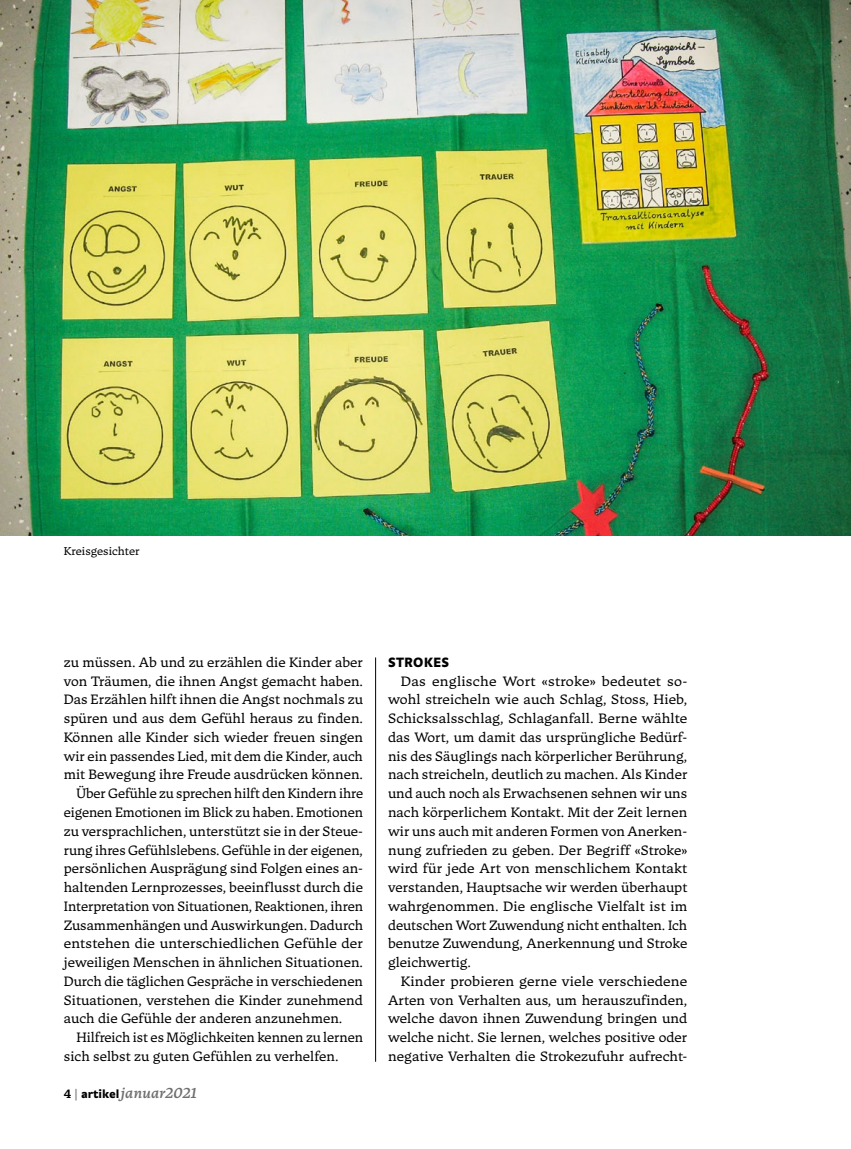
<style>
.page{position:relative;width:851px;height:1149px;background:#fff}
.page>*{position:absolute;margin:0;border:0;box-sizing:border-box;transform-origin:0 0}
.t1{font:italic 500 14.4px "Tuna";letter-spacing:.015em;color:#706f6f}
.t2{font:900 14.25px "Strada OT";letter-spacing:.01em;color:#000}
.t3{font:13.5px/18.8px "Tuna";color:#000;text-align:justify}
.t4{font:11.25px "Tuna";color:#000}
.s1{font-weight:700;font-style:normal;font-size:12px;color:#000}
.s2{font-weight:700;font-style:normal;font-size:12px}
.s3{font-family:"Strada OT";font-weight:900;font-style:normal;font-size:12px;color:#000}
</style>
<div class="page">
<img style="left:0;top:0;width:850px;height:535px">
<hr style="left:375px;top:657px;width:1px;height:404px;background:#000">
<p class="t4" style="left:64px;top:543px;width:77px">Kreisgesichter</p>
<p class="t3" style="left:64px;top:652px;width:301px">zu müssen. Ab und zu erzählen die Kinder aber</p>
<p class="t3" style="left:64px;top:671px;width:301px">von Träumen, die ihnen Angst gemacht haben.</p>
<p class="t3" style="left:64px;top:690px;width:301px">Das Erzählen hilft ihnen die Angst nochmals zu</p>
<p class="t3" style="left:64px;top:709px;width:301px">spüren und aus dem Gefühl heraus zu finden.</p>
<p class="t3" style="left:64px;top:727px;width:300px">Können alle Kinder sich wieder freuen singen</p>
<p class="t3" style="left:64px;top:746px;width:300px">wir ein passendes Lied, mit dem die Kinder, auch</p>
<p class="t3" style="left:64px;top:765px;width:301px">mit Bewegung ihre Freude ausdrücken können.</p>
<p class="t3" style="left:77px;top:784px;width:288px">Über Gefühle zu sprechen hilft den Kindern ihre</p>
<p class="t3" style="left:64px;top:802px;width:301px">eigenen Emotionen im Blick zu haben. Emotionen</p>
<p class="t3" style="left:64px;top:821px;width:301px">zu versprachlichen, unterstützt sie in der Steue-</p>
<p class="t3" style="left:64px;top:840px;width:300px">rung ihres Gefühlslebens. Gefühle in der eigenen,</p>
<p class="t3" style="left:64px;top:859px;width:301px">persönlichen Ausprägung sind Folgen eines an-</p>
<p class="t3" style="left:64px;top:877px;width:301px">haltenden Lernprozesses, beeinflusst durch die</p>
<p class="t3" style="left:64px;top:896px;width:301px">Interpretation von Situationen, Reaktionen, ihren</p>
<p class="t3" style="left:64px;top:915px;width:301px">Zusammenhängen und Auswirkungen. Dadurch</p>
<p class="t3" style="left:64px;top:934px;width:301px">entstehen die unterschiedlichen Gefühle der</p>
<p class="t3" style="left:64px;top:952px;width:301px">jeweiligen Menschen in ähnlichen Situationen.</p>
<p class="t3" style="left:64px;top:971px;width:301px">Durch die täglichen Gespräche in verschiedenen</p>
<p class="t3" style="left:64px;top:990px;width:301px">Situationen, verstehen die Kinder zunehmend</p>
<p class="t3" style="left:64px;top:1009px;width:280px">auch die Gefühle der anderen anzunehmen.</p>
<p class="t3" style="left:77px;top:1027px;width:288px">Hilfreich ist es Möglichkeiten kennen zu lernen</p>
<p class="t3" style="left:64px;top:1046px;width:276px">sich selbst zu guten Gefühlen zu verhelfen.</p>
<p class="t1" style="left:64px;top:1084px;width:135px"><span class="s1">4</span> <span class="s2">|</span> <span class="s3">artikel</span>januar2021</p>
<p class="t2" style="left:388px;top:653px;width:62px">STROKES</p>
<p class="t3" style="left:388px;top:671px;width:301px;text-indent:13px">Das englische Wort «stroke» bedeutet so&shy;wohl streicheln wie auch Schlag, Stoss, Hieb, Schicksalsschlag, Schlaganfall. Berne wählte das Wort, um damit das ursprüngliche Bedürf&shy;nis des Säuglings nach körperlicher Berührung, nach streicheln, deutlich zu machen. Als Kinder und auch noch als Erwachsenen sehnen wir uns nach körperlichem Kontakt. Mit der Zeit lernen wir uns auch mit anderen Formen von Anerken&shy;nung zufrieden zu geben. Der Begriff «Stroke» wird für jede Art von menschlichem Kontakt verstanden, Hauptsache wir werden überhaupt wahrgenommen. Die englische Vielfalt ist im deutschen Wort Zuwendung nicht enthalten. Ich benutze Zuwendung, Anerkennung und Stroke gleichwertig.</p>
<p class="t3" style="left:388px;top:971px;width:301px;text-indent:13px">Kinder probieren gerne viele verschiedene Arten von Verhalten aus, um herauszufinden, welche davon ihnen Zuwendung bringen und welche nicht. Sie lernen, welches positive oder negative Verhalten die Strokezufuhr aufrecht-</p>
</div>
